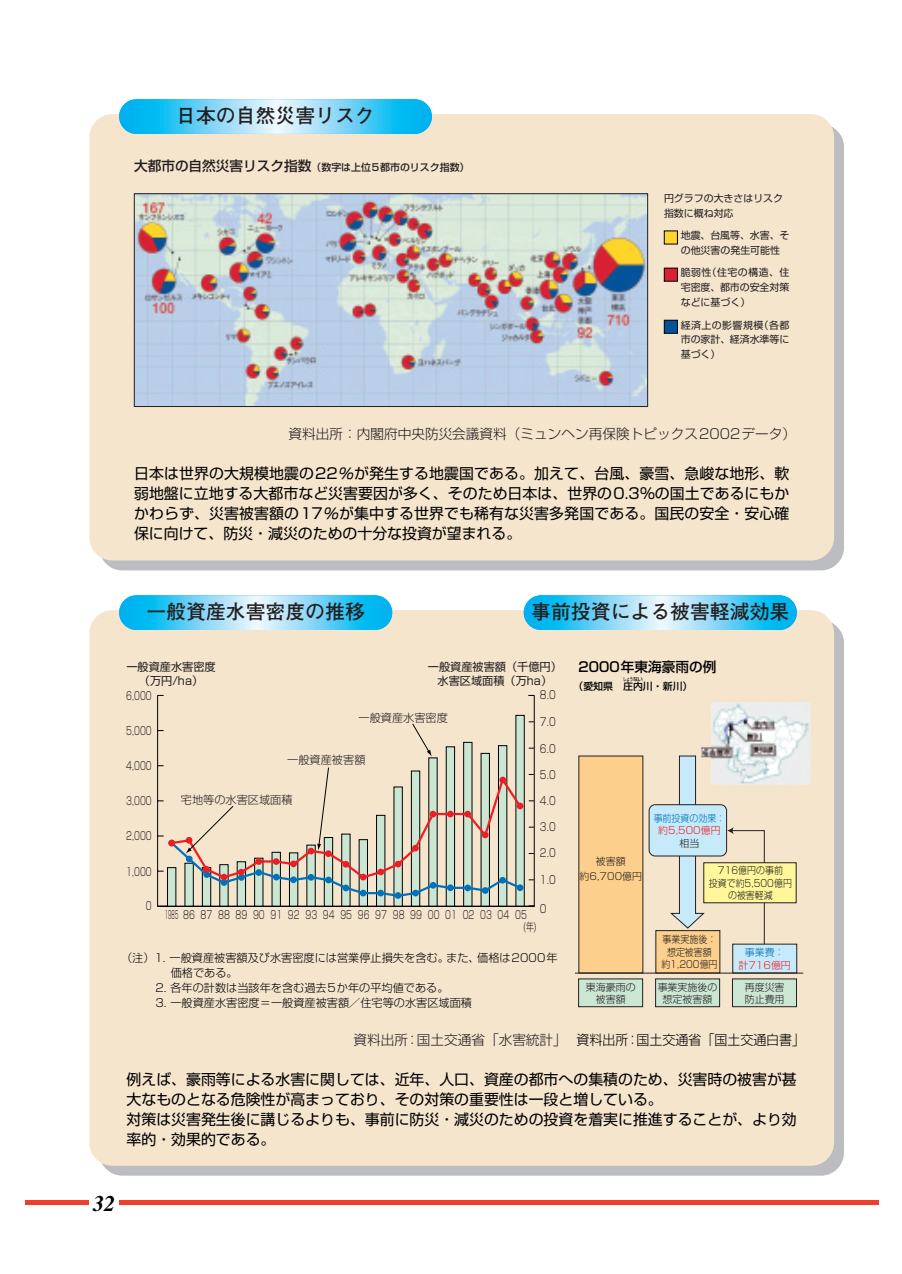
<style>
.page{position:relative;width:902px;height:1274px;background:#fff}
.page>*{position:absolute;margin:0;border:0;box-sizing:border-box;transform-origin:0 0}
.t1{font:italic 700 22.4px "Times";color:#000}
.t2{font:700 19.78px "Futo Go B101";color:#231f20}
.t3{font:14.88px/19.8px "Shin Go";color:#000;text-align:justify}
.t4{font:300 13.65px "Shin Go";color:#231f20}
.t5{font:300 13.65px "Shin Go";color:#000;scale:.95 1}
.t6{font:500 13.65px "Shin Go";color:#000}
.t7{font:300 11.2px/14.9px "Shin Go";color:#000}
.t8{font:300 11.2px "Shin Go";color:#231f20;scale:.4 1}
.t9{font:11.2px/13.5px "Shin Go";color:#231f20;text-align:center}
.t10{font:300 11.2px "Shin Go";color:#231f20;scale:.7 1}
.t11{font:300 11.2px "Shin Go";color:#231f20;scale:.8 1}
.t12{font:300 11.2px "Shin Go";color:#231f20}
.t13{font:9.97px/14.9px "Shin Go";color:#231f20}
.t14{font:300 9.97px/12.4px "Shin Go";color:#231f20;text-align:center;scale:.9 1}
.t15{font:300 9.97px/12.4px "Shin Go";color:#231f20;text-align:center}
.t16{font:500 9.97px "Shin Go";color:#231f20}
.t17{font:300 9.97px "Shin Go";color:#ee1d23}
.t18{font:500 9.97px "Shin Go";color:#000}
.t19{font:300 9.97px "Shin Go";color:#0072bc;scale:.9 1}
.t20{font:300 9.97px "Shin Go";color:#0072bc}
.t21{font:500 4.9px "Shin Go";color:#000;scale:.67 1}
.s1{font-size:13.65px}
</style>
<div class="page">
<div style="left:25px;top:1200px;width:853px;height:5px;background:#ef3f2b"></div>
<div style="left:89px;top:1191px;width:30px;height:29px;background:#fff"></div>
<div style="left:99px;top:620px;width:744px;height:556px;background:#bcbdc0;border-radius:23px"></div>
<div style="left:89px;top:610px;width:744px;height:556px;background:#f6e5cd;border-radius:23px"></div>
<div style="left:99px;top:124px;width:744px;height:446px;background:#bcbdc0;border-radius:23px"></div>
<div style="left:89px;top:114px;width:744px;height:447px;background:#f6e5cd;border-radius:23px"></div>
<svg style="left:119px;top:595px;width:273px;height:35px;background:#68d1f5"></svg>
<svg style="left:523px;top:595px;width:273px;height:35px;background:#68d1f5"></svg>
<svg style="left:119px;top:99px;width:313px;height:35px;background:#67d1f5"></svg>
<img style="left:136px;top:195px;width:509px;height:210px">
<div style="left:134px;top:193px;width:513px;height:214px;border:1px solid #231f20"></div>
<div style="left:664px;top:231px;width:13px;height:13px;background:#ffd42e"></div>
<div style="left:664px;top:268px;width:13px;height:13px;background:#da1f37"></div>
<div style="left:663px;top:268px;width:14px;height:14px;border:1px solid #000"></div>
<div style="left:664px;top:320px;width:13px;height:13px;background:#01549a"></div>
<div style="left:663px;top:320px;width:14px;height:14px;border:1px solid #000"></div>
<hr style="left:157px;top:695px;width:1px;height:211px;background:#000">
<div style="left:167px;top:867px;width:9px;height:40px;background:#cbe6d3;border:1px solid #000"></div>
<svg style="left:184px;top:863px;width:9px;height:44px"></svg>
<div style="left:202px;top:867px;width:9px;height:40px;background:#cbe6d3;border:1px solid #000"></div>
<svg style="left:219px;top:864px;width:9px;height:43px"></svg>
<div style="left:237px;top:861px;width:9px;height:46px;background:#cbe6d3;border:1px solid #000"></div>
<div style="left:254px;top:858px;width:9px;height:49px;background:#cbe6d3;border:1px solid #000"></div>
<div style="left:271px;top:852px;width:10px;height:55px;background:#cbe6d3;border:1px solid #000"></div>
<div style="left:289px;top:853px;width:9px;height:54px;background:#cbe6d3;border:1px solid #000"></div>
<svg style="left:306px;top:845px;width:9px;height:62px"></svg>
<div style="left:324px;top:837px;width:9px;height:70px;background:#cbe6d3;border:1px solid #000"></div>
<div style="left:341px;top:834px;width:9px;height:73px;background:#cbe6d3;border:1px solid #000"></div>
<div style="left:359px;top:839px;width:9px;height:68px;background:#cbe6d3;border:1px solid #000"></div>
<div style="left:376px;top:815px;width:9px;height:92px;background:#cbe6d3;border:1px solid #000"></div>
<svg style="left:393px;top:787px;width:9px;height:120px"></svg>
<div style="left:411px;top:771px;width:9px;height:136px;background:#cbe6d3;border:1px solid #000"></div>
<svg style="left:428px;top:758px;width:9px;height:149px"></svg>
<div style="left:446px;top:746px;width:9px;height:161px;background:#cbe6d3;border:1px solid #000"></div>
<div style="left:463px;top:742px;width:9px;height:165px;background:#cbe6d3;border:1px solid #000"></div>
<svg style="left:480px;top:753px;width:9px;height:154px"></svg>
<div style="left:498px;top:745px;width:9px;height:162px;background:#cbe6d3;border:1px solid #000"></div>
<svg style="left:515px;top:715px;width:9px;height:192px"></svg>
<hr style="left:157px;top:906px;width:377px;height:1px;background:#000">
<hr style="left:533px;top:695px;width:1px;height:211px;background:#000">
<svg style="left:412px;top:723px;width:19px;height:33px"></svg>
<svg style="left:157px;top:765px;width:376px;height:133px"></svg>
<div style="left:377px;top:890px;width:7px;height:6px;background:#0072bc;border-radius:50%"></div>
<div style="left:394px;top:892px;width:7px;height:7px;background:#0072bc;border-radius:50%"></div>
<div style="left:412px;top:890px;width:7px;height:6px;background:#0072bc;border-radius:50%"></div>
<div style="left:429px;top:882px;width:7px;height:7px;background:#0072bc;border-radius:50%"></div>
<div style="left:447px;top:884px;width:6px;height:7px;background:#0072bc;border-radius:50%"></div>
<div style="left:464px;top:885px;width:7px;height:6px;background:#0072bc;border-radius:50%"></div>
<div style="left:482px;top:887px;width:6px;height:7px;background:#0072bc;border-radius:50%"></div>
<div style="left:499px;top:877px;width:7px;height:7px;background:#0072bc;border-radius:50%"></div>
<div style="left:516px;top:884px;width:7px;height:7px;background:#0072bc;border-radius:50%"></div>
<div style="left:203px;top:866px;width:7px;height:7px;background:#ee1d23;border-radius:50%"></div>
<div style="left:220px;top:874px;width:7px;height:6px;background:#ee1d23;border-radius:50%"></div>
<div style="left:238px;top:869px;width:6px;height:7px;background:#ee1d23;border-radius:50%"></div>
<div style="left:578px;top:756px;width:65px;height:217px;background:#fdcf8c"></div>
<div style="left:578px;top:979px;width:64px;height:28px;background:#cbe6d3;border:1px solid #231f20"></div>
<div style="left:732px;top:944px;width:64px;height:29px;background:#c6eafa"></div>
<div style="left:732px;top:979px;width:64px;height:28px;background:#cbe6d3;border:1px solid #231f20"></div>
<div style="left:655px;top:930px;width:65px;height:43px;background:#fdcf8c;border:1px solid #231f20"></div>
<div style="left:655px;top:979px;width:64px;height:28px;background:#cbe6d3;border:1px solid #231f20"></div>
<hr style="left:575px;top:973px;width:228px;height:1px;background:#231f20">
<svg style="left:669px;top:755px;width:36px;height:174px"></svg>
<div style="left:648px;top:804px;width:78px;height:52px;background:#c6eafa;border:1px solid #231f20;border-radius:6px"></div>
<svg style="left:727px;top:827px;width:37px;height:118px"></svg>
<div style="left:703px;top:862px;width:93px;height:41px;background:#fff79a;border:1px solid #231f20"></div>
<img style="left:701px;top:702px;width:109px;height:83px">
<h2 class="t2" style="left:176px;top:108px;width:200px">日本の自然災害リスク</h2>
<p class="t16" style="left:134px;top:163px;width:337px"><span class="s1">大都市の自然災害リスク指数</span>（数字は上位5都市のリスク指数）</p>
<p class="t13" style="left:663px;top:192px;width:121px">円グラフの大きさはリスク指数に概ね対応</p>
<p class="t13" style="left:680px;top:229px;width:110px">地震、台風等、水害、その他災害の発生可能性</p>
<p class="t13" style="left:680px;top:266px;width:110px;text-align:justify">脆弱性（住宅の構造、住宅密度、都市の安全対策などに基づく）</p>
<p class="t13" style="left:680px;top:318px;width:110px;text-align:justify">経済上の影響規模（各都市の家計、経済水準等に基づく）</p>
<p class="t4" style="left:288px;top:429px;width:509px">資料出所：内閣府中央防災会議資料（ミュンヘン再保険トピックス2002データ）</p>
<p class="t3" style="left:134px;top:465px;width:656px">日本は世界の大規模地震の22％が発生する地震国である。加えて、台風、豪雪、急峻な地形、軟弱地盤に立地する大都市など災害要因が多く、そのため日本は、世界の0.3%の国土であるにもかかわらず、災害被害額の17％が集中する世界でも稀有な災害多発国である。国民の安全・安心確保に向けて、防災・減災のための十分な投資が望まれる。</p>
<h2 class="t2" style="left:146px;top:604px;width:220px">一般資産水害密度の推移</h2>
<h2 class="t2" style="left:531px;top:604px;width:259px">事前投資による被害軽減効果</h2>
<p class="t9" style="left:126px;top:661px;width:91px">一般資産水害密度（万円/ha）</p>
<p class="t9" style="left:428px;top:661px;width:135px">一般資産被害額（千億円）水害区域面積（万ha）</p>
<p class="t10" style="left:126px;top:692px;width:38px">6,000</p>
<p class="t10" style="left:126px;top:727px;width:38px">5,000</p>
<p class="t10" style="left:126px;top:762px;width:38px">4,000</p>
<p class="t10" style="left:126px;top:797px;width:38px">3,000</p>
<p class="t10" style="left:126px;top:832px;width:38px">2,000</p>
<p class="t10" style="left:126px;top:867px;width:38px">1,000</p>
<p class="t10" style="left:146px;top:902px;width:10px">0</p>
<p class="t12" style="left:358px;top:713px;width:91px">一般資産水害密度</p>
<p class="t12" style="left:287px;top:756px;width:80px">一般資産被害額</p>
<p class="t12" style="left:181px;top:795px;width:113px">宅地等の水害区域面積</p>
<p class="t8" style="left:165px;top:910px;width:906px">1985 86 87 88 89 90 91 92 93 94 95 96 97 98 99 00 01 02 03 04 05</p>
<p class="t11" style="left:540px;top:690px;width:21px">8.0</p>
<p class="t11" style="left:540px;top:718px;width:21px">7.0</p>
<p class="t11" style="left:540px;top:744px;width:21px">6.0</p>
<p class="t11" style="left:540px;top:770px;width:21px">5.0</p>
<p class="t11" style="left:540px;top:797px;width:21px">4.0</p>
<p class="t11" style="left:540px;top:823px;width:21px">3.0</p>
<p class="t11" style="left:540px;top:849px;width:21px">2.0</p>
<p class="t11" style="left:540px;top:875px;width:21px">1.0</p>
<p class="t11" style="left:540px;top:904px;width:10px">0</p>
<p class="t6" style="left:578px;top:661px;width:139px">2000年東海豪雨の例</p>
<p class="t18" style="left:573px;top:683px;width:121px">（愛知県　庄内川・新川）</p>
<p class="t21" style="left:623px;top:677px;width:31px">しょうない</p>
<p class="t15" style="left:579px;top:856px;width:64px;line-height:14.9px">被害額約6,700億円</p>
<p class="t19" style="left:653px;top:815px;width:81px">事前投資の効果：</p>
<p class="t17" style="left:658px;top:827px;width:64px">約5,500億円</p>
<p class="t15" style="left:679px;top:838px;width:21px">相当</p>
<p class="t14" style="left:708px;top:866px;width:94px">716億円の事前<br>投資で約5,500億円の被害軽減</p>
<p class="t10" style="left:523px;top:922px;width:21px">(年)</p>
<p class="t7" style="left:171px;top:952px;width:410px;text-indent:-50px">（注）1. 一般資産被害額及び水害密度には営業停止損失を含む。また、価格は2000年　　価格である。</p>
<p class="t7" style="left:155px;top:982px;width:295px">2. 各年の計数は当該年を含む過去5か年の平均値である。</p>
<p class="t7" style="left:155px;top:997px;width:318px">3. 一般資産水害密度＝一般資産被害額／住宅等の水害区域面積</p>
<p class="t14" style="left:661px;top:935px;width:64px">事業実施後：想定被害額約1,200億円</p>
<p class="t20" style="left:744px;top:949px;width:41px">事業費：</p>
<p class="t17" style="left:738px;top:961px;width:54px">計716億円</p>
<p class="t15" style="left:586px;top:982px;width:51px">東海豪雨の被害額</p>
<p class="t15" style="left:657px;top:982px;width:61px">事業実施後の想定被害額</p>
<p class="t15" style="left:744px;top:982px;width:41px;text-align:left">再度災害防止費用</p>
<p class="t4" style="left:353px;top:1035px;width:215px">資料出所：国土交通省「水害統計」</p>
<p class="t5" style="left:576px;top:1035px;width:242px">資料出所：国土交通省「国土交通白書」</p>
<p class="t3" style="left:126px;top:1071px;width:671px;text-align:left">例えば、豪雨等による水害に関しては、近年、人口、資産の都市への集積のため、災害時の被害が甚大なものとなる危険性が高まっており、その対策の重要性は一段と増している。<br>対策は災害発生後に講じるよりも、事前に防災・減災のための投資を着実に推進することが、より効率的・効果的である。</p>
<h1 class="t1" style="left:93px;top:1195px;width:24px">32</h1>
</div>
